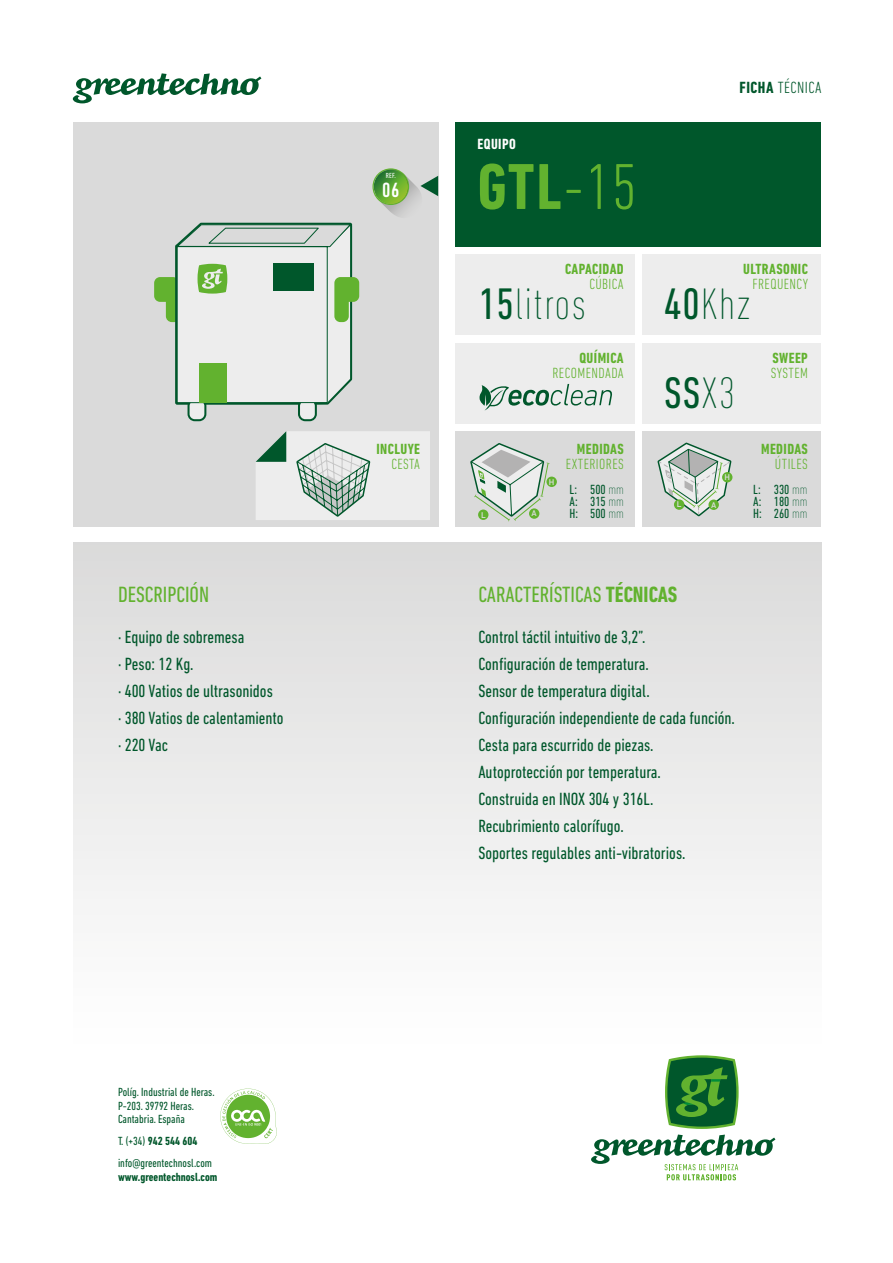
<style>
.page{position:relative;width:893px;height:1263px;background:#fff}
.page>*{position:absolute;margin:0;border:0;box-sizing:border-box;transform-origin:0 0}
.t1{font:700 condensed 66px "DIN Next LT Pro";color:#62b22f}
.t2{font:200 condensed 45px/88.5px "DIN Next LT Pro";letter-spacing:.02em;color:#00572b}
.t3{font:condensed 22.5px "DIN Next LT Pro";color:#62b22f}
.t4{font:500 condensed 21px "DIN Next LT Pro";color:#fff}
.t5{font:condensed 18px/27px "DIN Next LT Pro";color:#00572b}
.t6{font:300 condensed 16.5px "DIN Next LT Pro";letter-spacing:.03em;color:#00572b}
.t7{font:300 condensed 15px "DIN Next LT Pro";letter-spacing:.03em;color:#62b22f}
.t8{font:700 condensed 15px "DIN Next LT Pro";letter-spacing:.03em;color:#62b22f}
.t9{font:700 condensed 15px "DIN Next LT Pro";letter-spacing:.03em;color:#fff}
.t10{font:condensed 13.5px/12px "DIN Next LT Pro";color:#00572b;text-align:justify}
.t11{font:condensed 12px/13.5px "DIN Next LT Pro";color:#00572b}
.t12{font:700 condensed 12px "DIN Next LT Pro";color:#00572b}
.t13{font:500 8.55px "DIN Next LT Pro";color:#dadada}
.t14{font:condensed 7.5px "DIN Next LT Pro";color:#fff}
.s1{font-weight:300}
.s2{font-weight:400}
.s3{font-weight:700}
.s4{font-weight:200}
</style>
<div class="page">
<div style="left:642px;top:254px;width:178px;height:81px;background:#ededed"></div>
<div style="left:455px;top:254px;width:179px;height:81px;background:#ededed"></div>
<div style="left:74px;top:543px;width:747px;height:506px;background:linear-gradient(to bottom,#dadada,#fff)"></div>
<div style="left:642px;top:343px;width:178px;height:80px;background:#ededed"></div>
<div style="left:455px;top:343px;width:179px;height:81px;background:#ededed"></div>
<div style="left:455px;top:431px;width:179px;height:96px;background:#dadada"></div>
<div style="left:642px;top:431px;width:178px;height:96px;background:#dadada"></div>
<div style="left:73px;top:122px;width:365px;height:405px;background:#dadada"></div>
<div style="left:455px;top:122px;width:365px;height:124px;background:#00572b"></div>
<svg style="left:73px;top:73px;width:188px;height:30px"></svg>
<svg style="left:422px;top:176px;width:16px;height:20px"></svg>
<svg style="left:379px;top:175px;width:43px;height:42px"></svg>
<svg style="left:372px;top:168px;width:37px;height:37px"></svg>
<svg style="left:374px;top:170px;width:34px;height:34px"></svg>
<svg style="left:479px;top:384px;width:133px;height:26px"></svg>
<svg style="left:470px;top:443px;width:80px;height:78px"></svg>
<div style="left:478px;top:509px;width:10px;height:11px;background:#62b22f;border-radius:50%"></div>
<div style="left:529px;top:508px;width:10px;height:11px;background:#62b22f;border-radius:50%"></div>
<div style="left:546px;top:477px;width:11px;height:10px;background:#62b22f;border-radius:50%"></div>
<svg style="left:657px;top:443px;width:74px;height:73px"></svg>
<div style="left:674px;top:499px;width:10px;height:11px;background:#62b22f;border-radius:50%"></div>
<div style="left:708px;top:500px;width:11px;height:10px;background:#62b22f;border-radius:50%"></div>
<div style="left:722px;top:472px;width:10px;height:10px;background:#62b22f;border-radius:50%"></div>
<svg style="left:591px;top:1055px;width:184px;height:125px"></svg>
<svg style="left:220px;top:1088px;width:57px;height:56px"></svg>
<svg style="left:256px;top:431px;width:174px;height:89px;background:#d4dcd8"></svg>
<svg style="left:154px;top:223px;width:205px;height:198px"></svg>
<p class="t14" style="left:386px;top:172px;width:12px">REF.</p>
<p class="t4" style="left:382px;top:178px;width:19px">06</p>
<p class="t8" style="left:376px;top:440px;width:45px">INCLUYE</p>
<p class="t7" style="left:391px;top:455px;width:30px">CESTA</p>
<p class="t9" style="left:477px;top:136px;width:40px">EQUIPO</p>
<h1 class="t1" style="left:477px;top:149px;width:160px">GTL<span class="s1">-15</span></h1>
<p class="t8" style="left:565px;top:260px;width:60px">CAPACIDAD</p>
<p class="t7" style="left:589px;top:275px;width:36px">CÚBICA</p>
<h2 class="t2" style="left:478px;top:259px;width:109px"><span class="s2">15</span>litros</h2>
<p class="t8" style="left:579px;top:350px;width:46px">QUÍMICA</p>
<p class="t7" style="left:552px;top:365px;width:73px">RECOMENDADA</p>
<p class="t8" style="left:577px;top:440px;width:48px">MEDIDAS</p>
<p class="t7" style="left:566px;top:455px;width:59px">EXTERIORES</p>
<p class="t6" style="left:739px;top:78px;width:83px"><span class="s3">FICHA</span> TÉCNICA</p>
<p class="t8" style="left:743px;top:260px;width:66px">ULTRASONIC</p>
<p class="t7" style="left:752px;top:275px;width:57px">FREQUENCY</p>
<h2 class="t2" style="left:664px;top:259px;width:88px"><span class="s2">40</span>Khz<br><span class="s2">SS</span>X3</h2>
<p class="t8" style="left:772px;top:350px;width:37px">SWEEP</p>
<p class="t7" style="left:771px;top:365px;width:39px">SYSTEM</p>
<p class="t8" style="left:761px;top:440px;width:48px">MEDIDAS</p>
<p class="t7" style="left:775px;top:455px;width:34px">ÚTILES</p>
<p class="t13" style="left:481px;top:510px;width:6px">L</p>
<p class="t13" style="left:532px;top:509px;width:7px">A</p>
<p class="t13" style="left:549px;top:477px;width:7px">H</p>
<p class="t13" style="left:725px;top:472px;width:7px">H</p>
<p class="t10" style="left:590px;top:483px;width:35px">500 <span class="s4">mm </span>315 <span class="s4">mm </span>500 <span class="s4">mm</span></p>
<p class="t10" style="left:569px;top:483px;width:10px">L:<br>A:<br>H:</p>
<p class="t10" style="left:753px;top:483px;width:10px">L:<br>A:<br>H:</p>
<p class="t13" style="left:677px;top:500px;width:6px">L</p>
<p class="t13" style="left:711px;top:500px;width:7px">A</p>
<p class="t10" style="left:774px;top:483px;width:35px">330 <span class="s4">mm </span>180 <span class="s4">mm </span>260 <span class="s4">mm</span></p>
<p class="t3" style="left:118px;top:581px;width:93px">DESCRIPCIÓN</p>
<p class="t3" style="left:478px;top:581px;width:200px">CARACTERÍSTICAS <span class="s3">TÉCNICAS</span></p>
<p class="t5" style="left:118px;top:623px;width:167px">· Equipo de sobremesa<br>· Peso: 12 Kg.<br>· 400 Vatios de ultrasonidos<br>· 380 Vatios de calentamiento · 220 Vac</p>
<p class="t11" style="left:118px;top:1085px;width:98px">Políg. Industrial de Heras.<br>P-203. 39792 Heras.<br>Cantabria. España</p>
<p class="t11" style="left:118px;top:1130px;width:96px;line-height:22px">T. (+34) <span class="s3">942 544 604 </span>info@greentechnosl.com</p>
<p class="t12" style="left:118px;top:1170px;width:101px">www.greentechnosl.com</p>
<p class="t5" style="left:478px;top:623px;width:258px">Control táctil intuitivo de 3,2”.<br>Configuración de temperatura.<br>Sensor de temperatura digital.<br>Configuración independiente de cada función.<br>Cesta para escurrido de piezas.<br>Autoprotección por temperatura.<br>Construida en INOX 304 y 316L.<br>Recubrimiento calorífugo.<br>Soportes regulables anti-vibratorios.</p>
</div>
